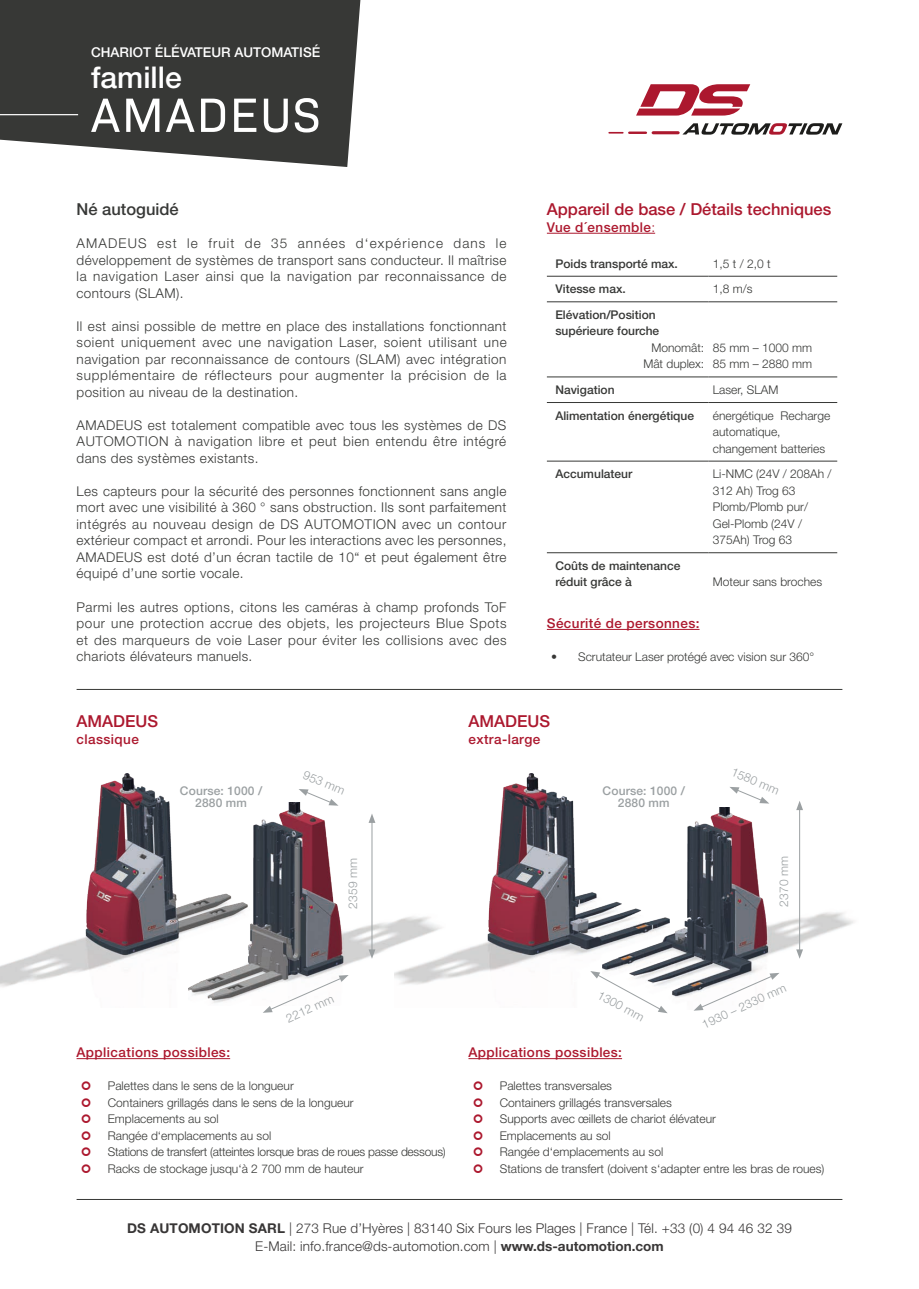
<style>
.page{position:relative;width:919px;height:1289px;background:#fff}
.page>*{position:absolute;margin:0;border:0;box-sizing:border-box;transform-origin:0 0}
.t1{font:500 30px "Helvetica Neue LT Std";color:#fff}
.t2{font:500 16.5px "Helvetica Neue LT Std";color:#ac182e}
.t3{font:500 16.5px "Helvetica Neue LT Std";color:#373836}
.t4{font:300 13.5px/16.5px "Helvetica Neue LT Std";letter-spacing:.03em;color:#373836;text-align:justify}
.t5{font:300 13.5px/18px "Helvetica Neue LT Std";letter-spacing:.01em;color:#383636;text-align:center}
.t6{font:500 13.5px "Helvetica Neue LT Std";letter-spacing:.03em;color:#ac182e}
.t7{font:500 13.5px "Helvetica Neue LT Std";color:#fff}
.t8{font:300 12px/16.5px "Helvetica Neue LT Std";color:#373836}
.t9{font:500 12px/16.5px "Helvetica Neue LT Std";color:#373836}
.t10{font:300 12px "Helvetica Neue LT Std";letter-spacing:.01em;color:#9ba0a2}
.t11{font:500 12px/12px "Helvetica Neue LT Std";letter-spacing:.01em;color:#9ba0a2;text-align:center}
.s1{font-weight:300}
.s2{font-weight:700}
</style>
<div class="page">
<hr style="left:77px;top:1199px;width:765px;height:1px;background:#373836">
<img style="left:0;top:773px;width:189px;height:218px">
<img style="left:445px;top:773px;width:157px;height:206px">
<img style="left:189px;top:802px;width:256px;height:201px">
<hr style="left:371px;top:820px;width:1px;height:131px;background:#9ba0a2">
<svg style="left:368px;top:949px;width:7px;height:9px"></svg>
<svg style="left:368px;top:813px;width:7px;height:9px"></svg>
<svg style="left:298px;top:789px;width:40px;height:16px"></svg>
<svg style="left:263px;top:975px;width:85px;height:37px"></svg>
<img style="left:602px;top:807px;width:252px;height:191px">
<hr style="left:799px;top:807px;width:1px;height:144px;background:#9ba0a2">
<svg style="left:796px;top:949px;width:7px;height:9px"></svg>
<svg style="left:796px;top:801px;width:7px;height:9px"></svg>
<svg style="left:730px;top:787px;width:39px;height:16px"></svg>
<svg style="left:693px;top:972px;width:86px;height:38px"></svg>
<svg style="left:590px;top:971px;width:77px;height:42px"></svg>
<svg style="left:608px;top:84px;width:234px;height:51px"></svg>
<hr style="left:77px;top:1058px;width:153px;height:1px;background:#ac182e">
<hr style="left:468px;top:1058px;width:154px;height:1px;background:#ac182e">
<hr style="left:77px;top:689px;width:765px;height:1px;background:#373836">
<hr style="left:547px;top:233px;width:108px;height:1px;background:#ac182e">
<hr style="left:547px;top:629px;width:152px;height:1px;background:#ac182e">
<svg style="left:547px;top:275px;width:290px;height:1px"></svg>
<svg style="left:547px;top:302px;width:290px;height:252px"></svg>
<hr style="left:547px;top:276px;width:161px;height:1px;background:#373836">
<hr style="left:708px;top:276px;width:129px;height:1px;background:#373836">
<hr style="left:547px;top:301px;width:161px;height:1px;background:#373836">
<hr style="left:708px;top:301px;width:129px;height:1px;background:#373836">
<hr style="left:547px;top:376px;width:161px;height:1px;background:#373836">
<hr style="left:708px;top:376px;width:129px;height:1px;background:#373836">
<hr style="left:547px;top:402px;width:161px;height:1px;background:#373836">
<hr style="left:708px;top:402px;width:129px;height:1px;background:#373836">
<hr style="left:547px;top:461px;width:161px;height:1px;background:#373836">
<hr style="left:708px;top:461px;width:129px;height:1px;background:#373836">
<hr style="left:547px;top:552px;width:161px;height:1px;background:#373836">
<hr style="left:708px;top:552px;width:129px;height:1px;background:#373836">
<svg style="left:0;top:0;width:360px;height:167px;background:#4d4e4c"></svg>
<hr style="left:0;top:114px;width:78px;height:1px;background:#fff">
<svg style="left:91px;top:98px;width:227px;height:34px"></svg>
<p class="t7" style="left:91px;top:45px;width:231px">CHARIOT ÉLÉVATEUR AUTOMATISÉ</p>
<h1 class="t1" style="left:91px;top:60px;width:92px">famille</h1>
<p class="t3" style="left:77px;top:200px;width:104px">Né autoguidé</p>
<p class="t4" style="left:77px;top:235px;width:431px">AMADEUS est le fruit de 35 années d‘expérience dans le développement de systèmes de transport sans conducteur. Il maîtrise la navigation Laser ainsi que la navigation par reconnaissance de contours (SLAM).</p>
<p class="t4" style="left:77px;top:317px;width:431px">Il est ainsi possible de mettre en place des installations fonctionnant soient uniquement avec une navigation Laser, soient utilisant une navigation par reconnaissance de contours (SLAM) avec intégration supplémentaire de réflecteurs pour augmenter la précision de la position au niveau de la destination.</p>
<p class="t4" style="left:77px;top:416px;width:431px">AMADEUS est totalement compatible avec tous les systèmes de DS AUTOMOTION à navigation libre et peut bien entendu être intégré dans des systèmes existants.</p>
<p class="t4" style="left:77px;top:482px;width:431px">Les capteurs pour la sécurité des personnes fonctionnent sans angle mort avec une visibilité à 360 ° sans obstruction. Ils sont parfaitement intégrés au nouveau design de DS AUTOMOTION avec un contour extérieur compact et arrondi. Pour les interactions avec les personnes, AMADEUS est doté d’un écran tactile de 10“ et peut également être équipé d’une sortie vocale.</p>
<p class="t4" style="left:77px;top:598px;width:431px">Parmi les autres options, citons les caméras à champ profonds ToF pour une protection accrue des objets, les projecteurs Blue Spots et des marqueurs de voie Laser pour éviter les collisions avec des chariots élévateurs manuels.</p>
<p class="t2" style="left:547px;top:200px;width:286px">Appareil de base / Détails techniques</p>
<p class="t6" style="left:547px;top:219px;width:110px">Vue d´ensemble<span class="s1">:</span></p>
<p class="t9" style="left:555px;top:255px;width:124px">Poids transporté max.</p>
<p class="t8" style="left:712px;top:255px;width:59px">1,5 t / 2,0 t</p>
<p class="t9" style="left:555px;top:281px;width:72px">Vitesse max.</p>
<p class="t8" style="left:712px;top:280px;width:41px">1,8 m/s</p>
<p class="t9" style="left:555px;top:306px;width:105px">Elévation/Position supérieure fourche</p>
<p class="t8" style="left:643px;top:339px;width:62px;text-align:right">Monomât:<br>Mât duplex:</p>
<p class="t8" style="left:712px;top:339px;width:101px">85 mm – 1000 mm<br>85 mm – 2880 mm</p>
<p class="t9" style="left:555px;top:381px;width:61px">Navigation</p>
<p class="t8" style="left:712px;top:381px;width:67px">Laser, SLAM</p>
<p class="t9" style="left:555px;top:407px;width:140px">Alimentation énergétique</p>
<p class="t8" style="left:712px;top:407px;width:119px">énergétique Recharge automatique, changement batteries</p>
<p class="t9" style="left:555px;top:465px;width:78px">Accumulateur</p>
<p class="t8" style="left:712px;top:465px;width:120px">Li-NMC (24V / 208Ah /<br>312 Ah) Trog 63<br>Plomb/Plomb pur/<br>Gel-Plomb (24V /<br>375Ah) Trog 63</p>
<p class="t9" style="left:555px;top:557px;width:126px">Coûts de maintenance réduit grâce à</p>
<p class="t8" style="left:712px;top:573px;width:111px">Moteur sans broches</p>
<p class="t6" style="left:547px;top:615px;width:154px">Sécurité de personnes:</p>
<p class="t8" style="left:551px;top:648px;width:265px">• Scrutateur Laser protégé avec vision sur 360°</p>
<p class="t2" style="left:77px;top:711px;width:83px">AMADEUS</p>
<p class="t6" style="left:77px;top:730px;width:64px">classique</p>
<p class="t2" style="left:468px;top:711px;width:83px">AMADEUS</p>
<p class="t6" style="left:468px;top:730px;width:73px">extra-large</p>
<p class="t10" style="left:307px;top:767px;width:45px;rotate:23deg">953 mm</p>
<p class="t11" style="left:180px;top:785px;width:84px">Course: 1000 /<br>2880 mm</p>
<p class="t11" style="left:602px;top:785px;width:84px">Course: 1000 /<br>2880 mm</p>
<p class="t10" style="left:345px;top:908px;width:52px;rotate:-90deg">2359 mm</p>
<p class="t10" style="left:734px;top:764px;width:52px;rotate:23deg">1580 mm</p>
<p class="t10" style="left:776px;top:906px;width:52px;rotate:-90deg">2370 mm</p>
<p class="t10" style="left:284px;top:1012px;width:52px;rotate:-24deg">2212 mm</p>
<p class="t10" style="left:602px;top:987px;width:52px;rotate:29deg">1300 mm</p>
<p class="t10" style="left:699px;top:1017px;width:92px;rotate:-24deg">1930 – 2330 mm</p>
<p class="t6" style="left:77px;top:1044px;width:155px">Applications possibles:</p>
<p class="t8" style="left:108px;top:1077px;width:339px">Palettes dans le sens de la longueur<br>Containers grillagés dans le sens de la longueur<br>Emplacements au sol<br>Rangée d‘emplacements au sol<br>Stations de transfert (atteintes lorsque bras de roues passe dessous)<br>Racks de stockage jusqu‘à 2 700 mm de hauteur</p>
<p class="t6" style="left:468px;top:1044px;width:155px">Applications possibles:</p>
<p class="t8" style="left:499px;top:1077px;width:326px">Palettes transversales<br>Containers grillagés transversales<br>Supports avec œillets de chariot élévateur<br>Emplacements au sol<br>Rangée d‘emplacements au sol<br>Stations de transfert (doivent s‘adapter entre les bras de roues)</p>
<p class="t5" style="left:127px;top:1219px;width:666px"><span class="s2">DS AUTOMOTION SARL</span> | 273 Rue d’Hyères | 83140 Six Fours les Plages | France | Tél. +33 (0) 4 94 46 32 39<br>E-Mail: info.france@ds-automotion.com | <span class="s2">www.ds-automotion.com</span></p>
</div>
